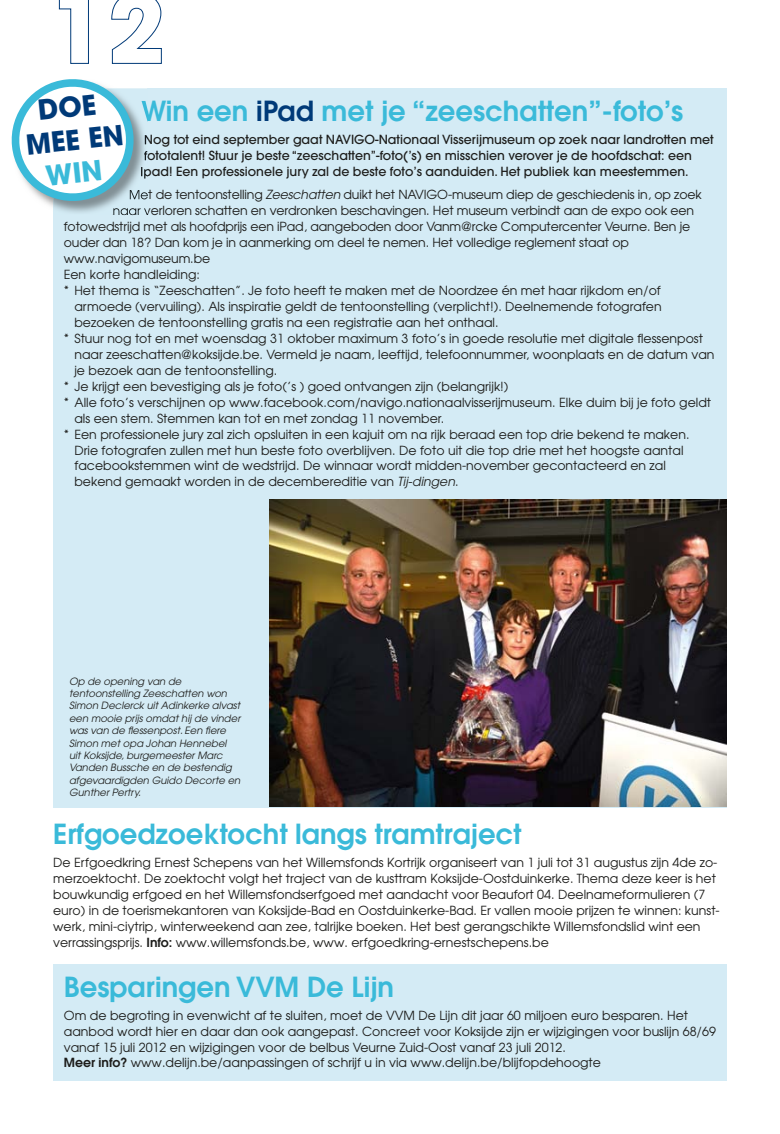
<style>
.page{position:relative;width:780px;height:1134px;background:#fff}
.page>*{position:absolute;margin:0;border:0;box-sizing:border-box;transform-origin:0 0}
.t1{font:600 27.5px "Avant Garde";color:#3abad9}
.t2{font:700 27.5px/33px "Avant Garde";color:#003a78;text-align:center}
.t3{font:12.5px/16px "Avant Garde";color:#1d1d1b}
.t4{font:500 12.5px "Avant Garde";color:#1d1d1b}
.t5{font:italic 10px/12.4px "Avant Garde";color:#1d1d1b}
.s1{color:#003a78}
.s2{font-style:italic}
.s3{font-weight:600}
</style>
<div class="page">
<svg style="left:59px;top:0;width:30px;height:64px"></svg>
<svg style="left:111px;top:0;width:51px;height:64px"></svg>
<div style="left:53px;top:89px;width:673px;height:719px;background:#d4ebf5"></div>
<img style="left:269px;top:500px;width:457px;height:306px">
<img style="left:53px;top:114px;width:90px;height:99px">
<img style="left:141px;top:101px;width:6px;height:21px">
<svg style="left:141px;top:135px;width:6px;height:44px"></svg>
<img style="left:135px;top:190px;width:12px;height:12px">
<img style="left:113px;top:206px;width:34px;height:8px">
<div style="left:53px;top:964px;width:673px;height:117px;background:#d4ebf5"></div>
<svg style="left:11px;top:79px;width:124px;height:123px"></svg>
<h1 class="t2" style="left:21px;top:95px;width:100px;rotate:-6deg">DOE<br>MEE EN</h1>
<h1 class="t1" style="left:141px;top:93px;width:543px">Win een <span class="s1">iPad</span> met je “zeeschatten”-foto’s</h1>
<p class="t4" style="left:144px;top:132px;width:571px">Nog tot eind september gaat NAVIGO-Nationaal Visserijmuseum op zoek naar landrotten met</p>
<p class="t4" style="left:144px;top:148px;width:549px">fototalent! Stuur je beste “zeeschatten”-foto(’s) en misschien verover je de hoofdschat: een</p>
<p class="t4" style="left:140px;top:164px;width:550px">Ipad! Een professionele jury zal de beste foto’s aanduiden. Het publiek kan meestemmen.</p>
<p class="t3" style="left:129px;top:186px;width:574px">Met de tentoonstelling <span class="s2">Zeeschatten</span> duikt het NAVIGO-museum diep de geschiedenis in, op zoek</p>
<p class="t3" style="left:113px;top:202px;width:583px">naar verloren schatten en verdronken beschavingen. Het museum verbindt aan de expo ook een</p>
<p class="t3" style="left:64px;top:218px;width:628px">fotowedstrijd met als hoofdprijs een iPad, aangeboden door Vanm@rcke Computercenter Veurne. Ben je</p>
<p class="t3" style="left:64px;top:234px;width:566px">ouder dan 18? Dan kom je in aanmerking om deel te nemen. Het volledige reglement staat op</p>
<p class="t3" style="left:64px;top:250px;width:148px">www.navigomuseum.be</p>
<p class="t3" style="left:64px;top:266px;width:138px">Een korte handleiding:</p>
<p class="t3" style="left:64px;top:282px;width:598px">* Het thema is “Zeeschatten”. Je foto heeft te maken met de Noordzee én met haar rijkdom en/of</p>
<p class="t3" style="left:74px;top:298px;width:588px">armoede (vervuiling). Als inspiratie geldt de tentoonstelling (verplicht!). Deelnemende fotografen</p>
<p class="t3" style="left:74px;top:314px;width:425px">bezoeken de tentoonstelling gratis na een registratie aan het onthaal.</p>
<p class="t3" style="left:64px;top:330px;width:640px">* Stuur nog tot en met woensdag 31 oktober maximum 3 foto’s in goede resolutie met digitale flessenpost</p>
<p class="t3" style="left:74px;top:346px;width:641px">naar zeeschatten@koksijde.be. Vermeld je naam, leeftijd, telefoonnummer, woonplaats en de datum van</p>
<p class="t3" style="left:74px;top:362px;width:204px">je bezoek aan de tentoonstelling.</p>
<p class="t3" style="left:64px;top:378px;width:446px">* Je krijgt een bevestiging als je foto(’s ) goed ontvangen zijn (belangrijk!)</p>
<p class="t3" style="left:64px;top:394px;width:648px">* Alle foto’s verschijnen op www.facebook.com/navigo.nationaalvisserijmuseum. Elke duim bij je foto geldt</p>
<p class="t3" style="left:74px;top:410px;width:371px">als een stem. Stemmen kan tot en met zondag 11 november.</p>
<p class="t3" style="left:64px;top:426px;width:627px">* Een professionele jury zal zich opsluiten in een kajuit om na rijk beraad een top drie bekend te maken.</p>
<p class="t3" style="left:74px;top:442px;width:610px">Drie fotografen zullen met hun beste foto overblijven. De foto uit die top drie met het hoogste aantal</p>
<p class="t3" style="left:74px;top:458px;width:593px">facebookstemmen wint de wedstrijd. De winnaar wordt midden-november gecontacteerd en zal</p>
<p class="t3" style="left:74px;top:474px;width:385px">bekend gemaakt worden in de decembereditie van <span class="s2">Tij-dingen</span>.</p>
<p class="t5" style="left:69px;top:675px;width:173px">Op de opening van de tentoonstelling Zeeschatten won<br>Simon Declerck uit Adinkerke alvast een mooie prijs omdat hij de vinder was van de flessenpost. Een fiere<br>Simo n met opa Johan Hennebel uit Koksijde, burgemeester Marc<br>Vanden Bussche en de bestendig afgevaardigden Guido Decorte en<br>Gunther Pertry.</p>
<h1 class="t1" style="left:53px;top:816px;width:470px">Erfgoedzoektocht langs tramtraject</h1>
<p class="t3" style="left:53px;top:854px;width:668px">De Erfgoedkring Ernest Schepens van het Willemsfonds Kortrijk organiseert van 1 juli tot 31 augustus zijn 4de zo&shy;merzoektocht. De zoektocht volgt het traject van de kusttram Koksijde-Oostduinkerke. Thema deze keer is het bouwkundig erfgoed en het Willemsfondserfgoed met aandacht voor Beaufort 04. Deelnameformulieren (7 euro) in de toerismekantoren van Koksijde-Bad en Oostduinkerke-Bad. Er vallen mooie prijzen te winnen: kunst&shy;werk, mini-ciytrip, winterweekend aan zee, talrijke boeken. Het best gerangschikte Willemsfondslid wint een verrassingsprijs. <span class="s3">Info:</span> www.willemsfonds.be, www. erfgoedkring-ernestschepens.be</p>
<h1 class="t1" style="left:64px;top:968px;width:331px">Besparingen VVM De Lijn</h1>
<p class="t3" style="left:64px;top:1007px;width:653px">Om de begroting in evenwicht af te sluiten, moet de VVM De Lijn dit jaar 60 miljoen euro besparen. Het aanbod wordt hier en daar dan ook aangepast. Concreet voor Koksijde zijn er wijzigingen voor buslijn 68/69 vanaf 15 juli 2012 en wijzigingen voor de belbus Veurne Zuid-Oost vanaf 23 juli 2012.<br><span class="s3">Meer info?</span> www.delijn.be/aanpassingen of schrijf u in via www.delijn.be/blijfopdehoogte</p>
</div>
